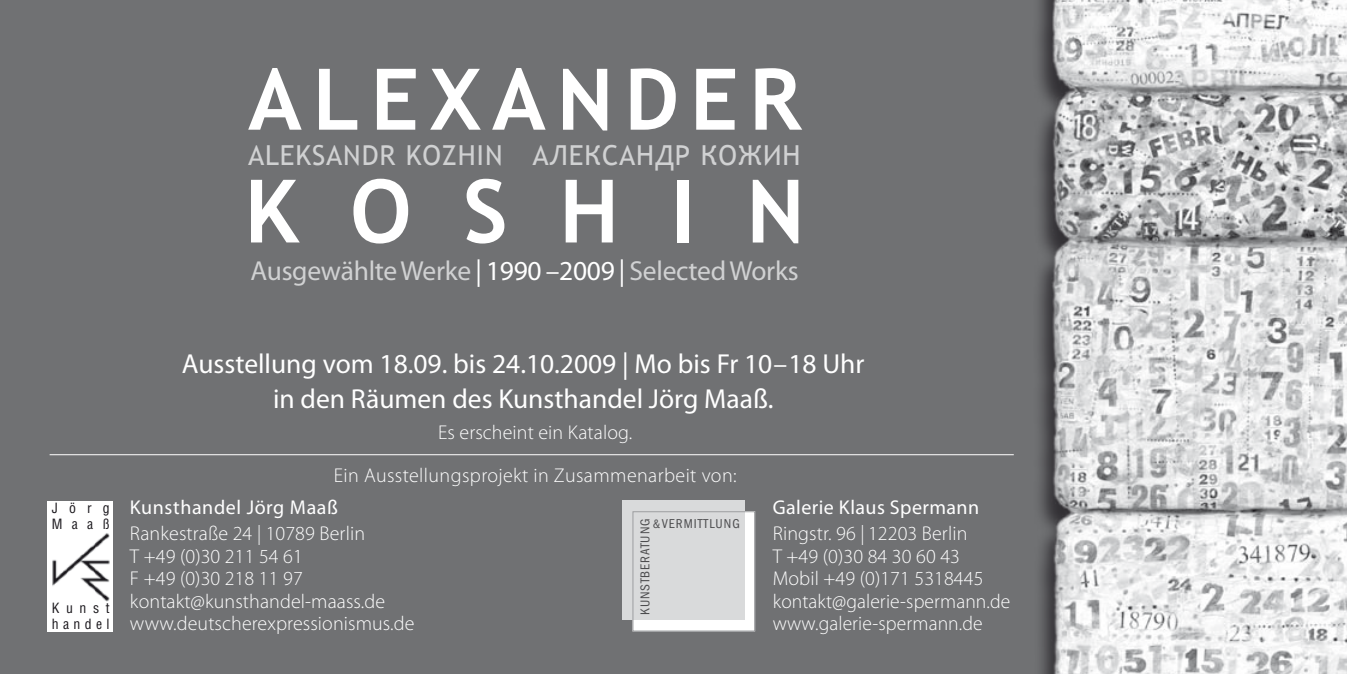
<style>
.page{position:relative;width:1347px;height:674px;background:#fff}
.page>*{position:absolute;margin:0;border:0;box-sizing:border-box;transform-origin:0 0}
.t1{font:700 87.5px "Trebuchet MS";letter-spacing:.59em;color:#fff}
.t2{font:700 85px "Trebuchet MS";letter-spacing:.13em;color:#fff}
.t3{font:27.5px/35px "Myriad Pro";color:#fff;text-align:center}
.t4{font:27.5px "Myriad Pro";letter-spacing:-.01em;color:#d0d1d2}
.t5{font:27.5px "Trebuchet MS";letter-spacing:.03em;color:#d0d1d2}
.t6{font:300 20px/22.5px "Myriad Pro";letter-spacing:.005em;color:#fff}
.t7{font:20px "Myriad Pro";letter-spacing:.025em;color:#fff}
.t8{font:condensed 13.75px/16px "Helvetica LT Std";letter-spacing:.32em;color:#1a171c}
.t9{font:condensed 13.75px/16px "Helvetica LT Std";letter-spacing:.745em;color:#1a171c}
.t10{font:condensed 13.25px "ITC Franklin Gothic Std";letter-spacing:.075em;color:#4c4c4e}
.s1{color:#fff}
.s2{font-size:12.5px}
</style>
<div class="page">
<div style="left:0;top:0;width:1188px;height:673px;background:#707173"></div>
<img style="left:1038px;top:0;width:308px;height:673px">
<div style="left:48px;top:500px;width:65px;height:131px;background:#fff"></div>
<img style="left:52px;top:533px;width:58px;height:68px">
<div style="left:633px;top:511px;width:121px;height:119px;background:#fff"></div>
<div style="left:622px;top:500px;width:122px;height:119px;background:#d9dadb"></div>
<div style="left:632px;top:511px;width:123px;height:120px;border:1px solid #9d9ea0"></div>
<hr style="left:50px;top:454px;width:963px;height:1px;background:#fff">
<h2 class="t2" style="left:248px;top:46px;width:555px">ALEXANDER</h2>
<h3 class="t5" style="left:248px;top:139px;width:554px">ALEKSANDR KOZHIN АЛEКСAНДР КОЖИН</h3>
<h1 class="t1" style="left:244px;top:156px;width:561px">KOSHIN</h1>
<h3 class="t4" style="left:250px;top:253px;width:549px">Ausgewählte Werke <span class="s1">| 1990 –2009 |</span> Selected Works</h3>
<p class="t9" style="left:52px;top:499px;width:59px">Jörg<br>Maaß</p>
<p class="t8" style="left:52px;top:599px;width:59px">Kunst handel</p>
<h3 class="t3" style="left:182px;top:345px;width:684px">Ausstellung vom 18.09. bis 24.10.2009 | Mo bis Fr 10–18 Uhr in den Räumen des Kunsthandel Jörg Maaß.</h3>
<p class="t6" style="left:438px;top:421px;width:196px">Es erscheint ein Katalog.</p>
<p class="t6" style="left:334px;top:463px;width:404px">Ein Ausstellungsprojekt in Zusammenarbeit von:</p>
<p class="t7" style="left:130px;top:495px;width:210px">Kunsthandel Jörg Maaß</p>
<p class="t6" style="left:130px;top:522px;width:286px">Rankestraße 24 | 10789 Berlin<br>T +49 (0)30 211 54 61<br>F +49 (0)30 218 11 97 kontakt@kunsthandel-maass.de www.deutscherexpressionismus.de</p>
<p class="t10" style="left:637px;top:614px;width:97px;rotate:-90deg">KUNSTBERATUNG</p>
<p class="t10" style="left:653px;top:515px;width:88px"><span class="s2">&amp;</span> VERMITTLUNG</p>
<p class="t7" style="left:772px;top:495px;width:208px">Galerie Klaus Spermann</p>
<p class="t6" style="left:772px;top:522px;width:239px">Ringstr. 96 | 12203 Berlin<br>T +49 (0)30 84 30 60 43<br>Mobil +49 (0)171 5318445 kontakt@galerie-spermann.de www.galerie-spermann.de</p>
</div>
